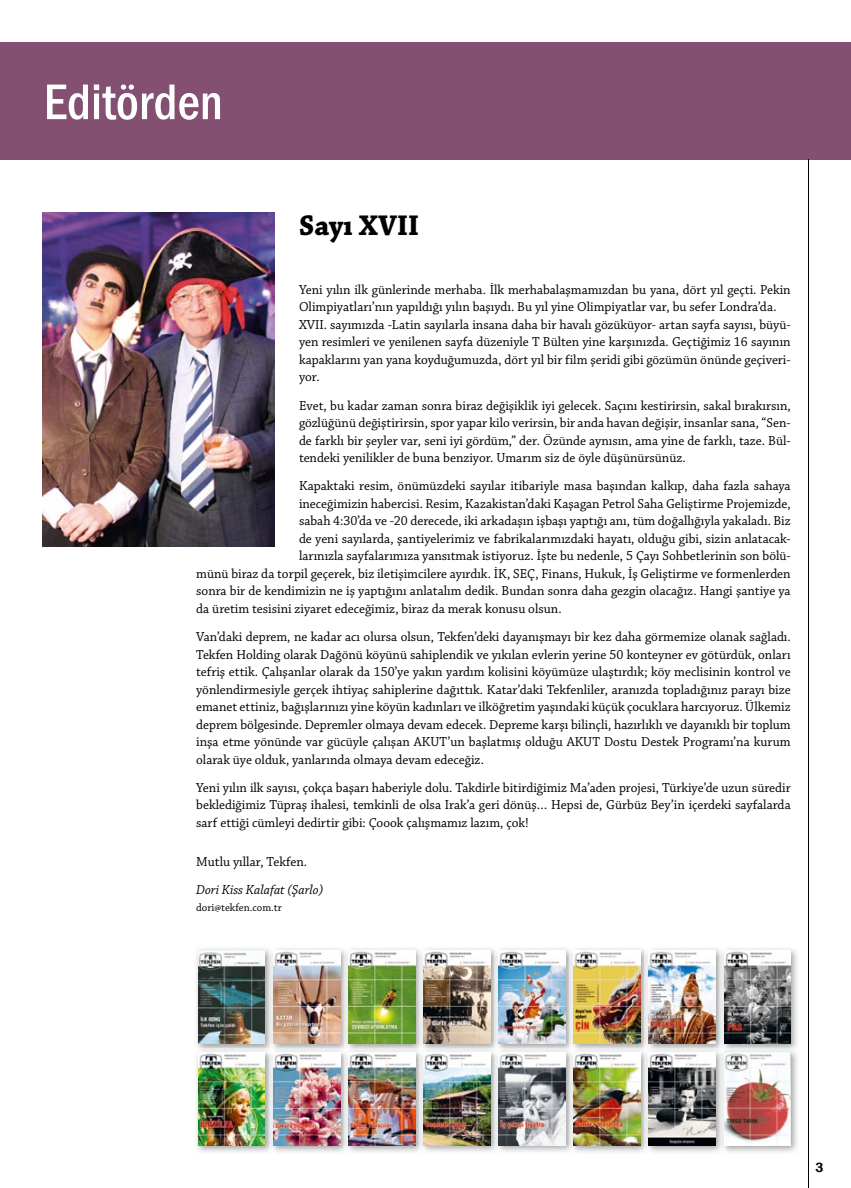
<style>
.page{position:relative;width:851px;height:1188px;background:#fff}
.page>*{position:absolute;margin:0;border:0;box-sizing:border-box;transform-origin:0 0}
.t1{font:500 condensed 51.88px "Franklin Gothic";color:#fff}
.t2{font:700 30px "Chaparral Pro";color:#000;scale:.95 1}
.t3{font:13.75px/17.5px "Chaparral Pro";color:#000;text-align:justify}
.t4{font:italic 13.75px "Chaparral Pro";color:#000}
.t5{font:600 13.75px "Franklin Gothic";color:#000}
.t6{font:11.25px "Chaparral Pro";color:#000}
</style>
<div class="page">
<hr style="left:0;top:159px;width:850px;height:1px;background:#000">
<div style="left:0;top:43px;width:850px;height:116px;background:#845072"></div>
<hr style="left:808px;top:159px;width:1px;height:1028px;background:#000">
<img style="left:43px;top:213px;width:231px;height:333px">
<img style="left:196px;top:948px;width:73px;height:99px">
<img style="left:198px;top:950px;width:67px;height:93px">
<img style="left:274px;top:948px;width:523px;height:99px">
<img style="left:273px;top:950px;width:67px;height:93px">
<img style="left:344px;top:948px;width:5px;height:99px">
<img style="left:348px;top:950px;width:67px;height:93px">
<img style="left:419px;top:948px;width:5px;height:99px">
<img style="left:423px;top:950px;width:67px;height:93px">
<img style="left:494px;top:948px;width:5px;height:99px">
<img style="left:498px;top:950px;width:67px;height:93px">
<img style="left:569px;top:948px;width:6px;height:99px">
<img style="left:573px;top:950px;width:67px;height:93px">
<img style="left:644px;top:948px;width:6px;height:99px">
<img style="left:648px;top:950px;width:67px;height:93px">
<img style="left:719px;top:948px;width:6px;height:99px">
<img style="left:724px;top:950px;width:66px;height:93px">
<img style="left:196px;top:1052px;width:523px;height:100px">
<img style="left:198px;top:1051px;width:67px;height:93px">
<img style="left:269px;top:1053px;width:5px;height:99px">
<img style="left:273px;top:1051px;width:67px;height:93px">
<img style="left:344px;top:1053px;width:5px;height:99px">
<img style="left:348px;top:1051px;width:67px;height:93px">
<img style="left:419px;top:1053px;width:5px;height:99px">
<img style="left:423px;top:1051px;width:67px;height:93px">
<img style="left:494px;top:1053px;width:5px;height:99px">
<img style="left:498px;top:1051px;width:67px;height:93px">
<img style="left:569px;top:1053px;width:6px;height:99px">
<img style="left:573px;top:1051px;width:67px;height:93px">
<img style="left:644px;top:1052px;width:6px;height:100px">
<img style="left:648px;top:1051px;width:67px;height:93px">
<img style="left:725px;top:1053px;width:72px;height:99px">
<img style="left:724px;top:1051px;width:66px;height:93px">
<h1 class="t1" style="left:44px;top:68px;width:180px">Editörden</h1>
<h2 class="t2" style="left:299px;top:208px;width:128px">Sayı XVII</h2>
<p class="t3" style="left:299px;top:281px;width:493px;text-align:left">Yeni yılın ilk günlerinde merhaba. İlk merhabalaşmamızdan bu yana, dört yıl geçti. Pekin Olimpiyatları’nın yapıldığı yılın başıydı. Bu yıl yine Olimpiyatlar var, bu sefer Londra’da.<br>XVII. sayımızda -Latin sayılarla insana daha bir havalı gözüküyor- artan sayfa sayısı, büyü&shy;yen resimleri ve yenilenen sayfa düzeniyle T Bülten yine karşınızda. Geçtiğimiz 16 sayının kapaklarını yan yana koyduğumuzda, dört yıl bir film şeridi gibi gözümün önünde geçiveri&shy;yor.</p>
<p class="t3" style="left:299px;top:397px;width:493px">Evet, bu kadar zaman sonra biraz değişiklik iyi gelecek. Saçını kestirirsin, sakal bırakırsın, gözlüğünü değiştirirsin, spor yapar kilo verirsin, bir anda havan değişir, insanlar sana, “Sen&shy;de farklı bir şeyler var, seni iyi gördüm,” der. Özünde aynısın, ama yine de farklı, taze. Bül&shy;tendeki yenilikler de buna benziyor. Umarım siz de öyle düşünürsünüz.</p>
<p class="t3" style="left:299px;top:477px;width:493px">Kapaktaki resim, önümüzdeki sayılar itibariyle masa başından kalkıp, daha fazla sahaya</p>
<p class="t3" style="left:299px;top:495px;width:493px">ineceğimizin habercisi. Resim, Kazakistan’daki Kaşagan Petrol Saha Geliştirme Projemizde,</p>
<p class="t3" style="left:299px;top:512px;width:493px">sabah 4:30’da ve -20 derecede, iki arkadaşın işbaşı yaptığı anı, tüm doğallığıyla yakaladı. Biz</p>
<p class="t3" style="left:299px;top:530px;width:493px">de yeni sayılarda, şantiyelerimiz ve fabrikalarımızdaki hayatı, olduğu gibi, sizin anlatacak-</p>
<p class="t3" style="left:299px;top:547px;width:493px">larınızla sayfalarımıza yansıtmak istiyoruz. İşte bu nedenle, 5 Çayı Sohbetlerinin son bölü-</p>
<p class="t3" style="left:196px;top:565px;width:596px">münü biraz da torpil geçerek, biz iletişimcilere ayırdık. İK, SEÇ, Finans, Hukuk, İş Geliştirme ve formenlerden</p>
<p class="t3" style="left:196px;top:582px;width:596px">sonra bir de kendimizin ne iş yaptığını anlatalım dedik. Bundan sonra daha gezgin olacağız. Hangi şantiye ya</p>
<p class="t3" style="left:196px;top:600px;width:367px">da üretim tesisini ziyaret edeceğimiz, biraz da merak konusu olsun.</p>
<p class="t3" style="left:196px;top:628px;width:596px">Van’daki deprem, ne kadar acı olursa olsun, Tekfen’deki dayanışmayı bir kez daha görmemize olanak sağladı.<br>Tekfen Holding olarak Dağönü köyünü sahiplendik ve yıkılan evlerin yerine 50 konteyner ev götürdük, onları tefriş ettik. Çalışanlar olarak da 150’ye yakın yardım kolisini köyümüze ulaştırdık; köy meclisinin kontrol ve yönlendirmesiyle gerçek ihtiyaç sahiplerine dağıttık. Katar’daki Tekfenliler, aranızda topladığınız parayı bize emanet ettiniz, bağışlarınızı yine köyün kadınları ve ilköğretim yaşındaki küçük çocuklara harcıyoruz. Ülkemiz deprem bölgesinde. Depremler olmaya devam edecek. Depreme karşı bilinçli, hazırlıklı ve dayanıklı bir toplum inşa etme yönünde var gücüyle çalışan AKUT’un başlatmış olduğu AKUT Dostu Destek Programı’na kurum olarak üye olduk, yanlarında olmaya devam edeceğiz.</p>
<p class="t3" style="left:196px;top:779px;width:596px">Yeni yılın ilk sayısı, çokça başarı haberiyle dolu. Takdirle bitirdiğimiz Ma’aden projesi, Türkiye’de uzun süredir beklediğimiz Tüpraş ihalesi, temkinli de olsa Irak’a geri dönüş… Hepsi de, Gürbüz Bey’in içerdeki sayfalarda sarf ettiği cümleyi dedirtir gibi: Çoook çalışmamız lazım, çok!</p>
<p class="t3" style="left:196px;top:852px;width:112px">Mutlu yıllar, Tekfen.</p>
<p class="t4" style="left:196px;top:881px;width:128px">Dori Kiss Kalafat (Şarlo)</p>
<p class="t6" style="left:196px;top:901px;width:87px">dori@tekfen.com.tr</p>
<p class="t5" style="left:815px;top:1158px;width:10px">3</p>
</div>
